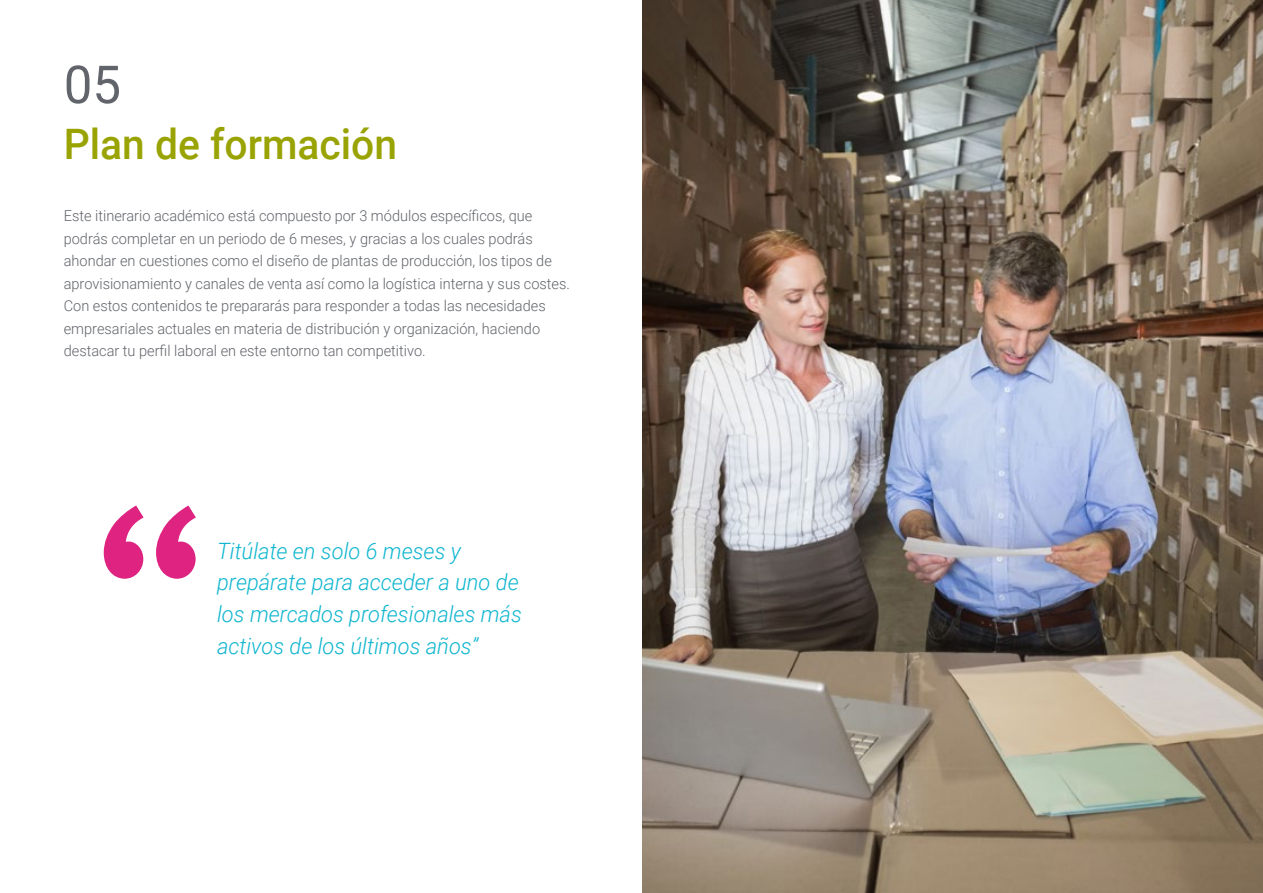
<style>
.page{position:relative;width:1263px;height:893px;background:#fff}
.page>*{position:absolute;margin:0;border:0;box-sizing:border-box;transform-origin:0 0}
.t1{font:52.5px "Roboto";color:#61646a}
.t2{font:500 42px "Roboto";color:#99a303}
.t3{font:italic 300 22.5px/31.5px "Roboto";color:#0fb6cf}
.t4{font:300 15px/22.5px "Roboto";color:#61646a}
</style>
<div class="page">
<svg style="left:104px;top:505px;width:92px;height:74px"></svg>
<img style="left:642px;top:0;width:621px;height:893px">
<h1 class="t1" style="left:64px;top:48px;width:59px">05</h1>
<h2 class="t2" style="left:64px;top:115px;width:335px">Plan de formación</h2>
<p class="t4" style="left:64px;top:204px;width:508px">Este itinerario académico está compuesto por 3 módulos específicos, que podrás completar en un periodo de 6 meses, y gracias a los cuales podrás ahondar en cuestiones como el diseño de plantas de producción, los tipos de aprovisionamiento y canales de venta así como la logística interna y sus costes.<br>Con estos contenidos te prepararás para responder a todas las necesidades empresariales actuales en materia de distribución y organización, haciendo destacar tu perfil laboral en este entorno tan competitivo.</p>
<h3 class="t3" style="left:217px;top:534px;width:306px">Titúlate en solo 6 meses y prepárate para acceder a uno de los mercados profesionales más activos de los últimos años”</h3>
</div>
